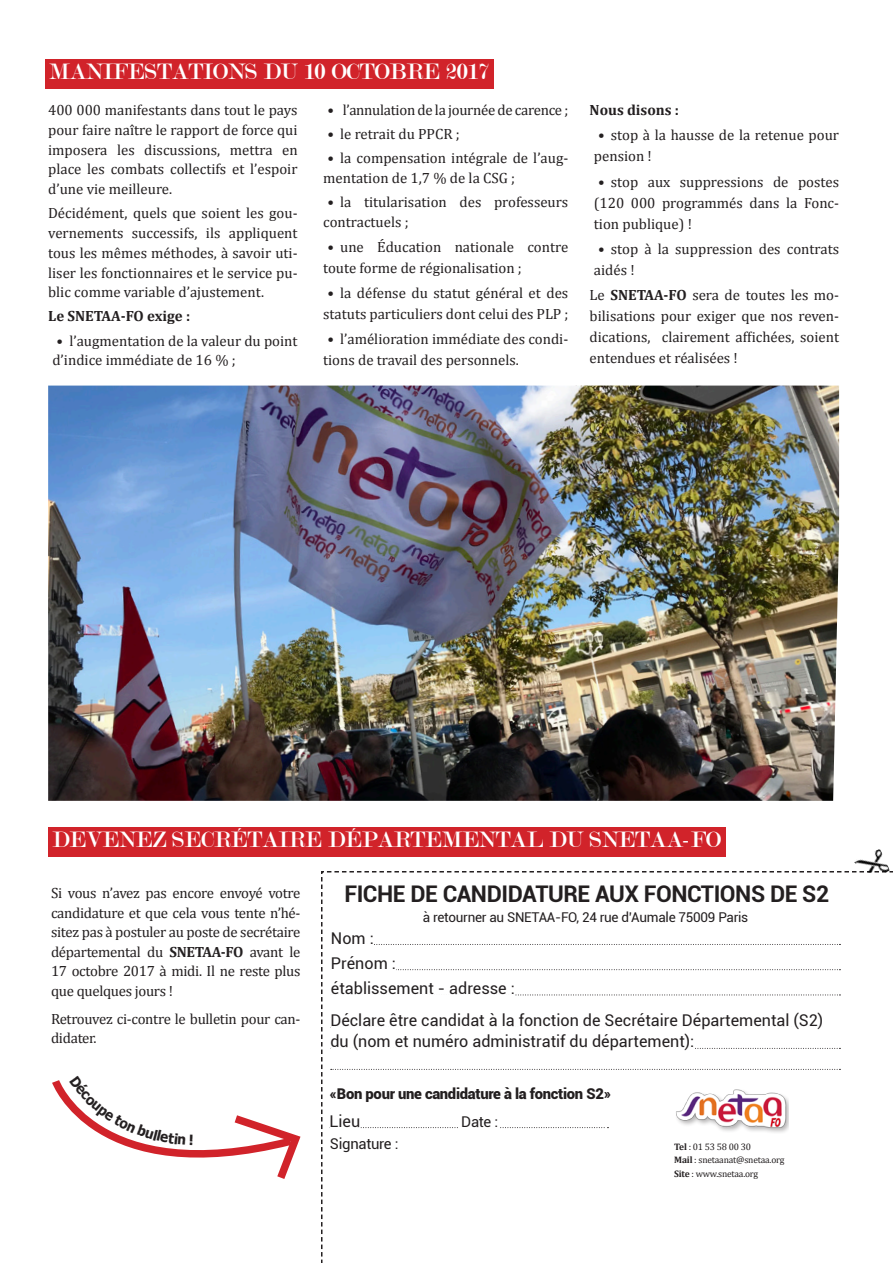
<style>
.page{position:relative;width:893px;height:1263px;background:#fff}
.page>*{position:absolute;margin:0;border:0;box-sizing:border-box;transform-origin:0 0}
.t1{font:24px "Modern";color:#fff}
.t2{font:700 22.95px "Roboto";letter-spacing:-.02em;color:#231f20}
.t3{font:16.2px "Roboto";color:#231f20}
.t4{font:14.85px/19.8px "Cambria";color:#231f20}
.t5{font:14.85px/19.5px "Cambria";letter-spacing:-.02em;color:#231f20}
.t6{font:900 14.85px "Roboto";letter-spacing:-.02em;color:#231f20}
.t7{font:700 14.85px "Cambria";color:#231f20}
.t8{font:14.85px "Roboto";letter-spacing:-.02em;color:#231f20}
.t9{font:13.5px "Roboto";letter-spacing:-.02em;color:#231f20}
.t10{font:9.45px "Cambria";letter-spacing:-.02em;color:#231f20}
.s1{font-weight:700}
</style>
<div class="page">
<img style="left:48px;top:386px;width:791px;height:415px">
<div style="left:45px;top:59px;width:449px;height:29px;background:#d1232a"></div>
<div style="left:48px;top:827px;width:677px;height:29px;background:#d1232a"></div>
<svg style="left:321px;top:871px;width:572px;height:392px"></svg>
<img style="left:854px;top:849px;width:36px;height:23px">
<svg style="left:52px;top:1080px;width:249px;height:99px"></svg>
<p class="t1" style="left:49px;top:59px;width:442px">MANIFESTATIONS DU 10 OCTOBRE 2017</p>
<p class="t4" style="left:48px;top:100px;width:251px;text-align:justify">400 000 manifestants dans tout le pays pour faire naître le rapport de force qui imposera les discussions, mettra en place les combats collectifs et l’espoir d’une vie meilleure.</p>
<p class="t4" style="left:48px;top:203px;width:251px;text-align:justify">Décidément, quels que soient les gou&shy;vernements successifs, ils appliquent tous les mêmes méthodes, à savoir uti&shy;liser les fonctionnaires et le service pu&shy;blic comme variable d’ajustement.</p>
<p class="t7" style="left:48px;top:306px;width:144px">Le SNETAA-FO exige :</p>
<p class="t4" style="left:52px;top:330px;width:247px">• l’augmentation de la valeur du point d’indice immédiate de 16 % ;</p>
<p class="t5" style="left:327px;top:100px;width:242px">• l’annulation de la journée de carence ;</p>
<p class="t4" style="left:327px;top:124px;width:134px">• le retrait du PPCR ;</p>
<p class="t4" style="left:323px;top:148px;width:247px">• la compensation intégrale de l’aug&shy;mentation de 1,7 % de la CSG ;</p>
<p class="t4" style="left:323px;top:192px;width:247px">• la titularisation des professeurs contractuels ;</p>
<p class="t4" style="left:323px;top:236px;width:247px;line-height:21px">• une Éducation nationale contre toute forme de régionalisation ;</p>
<p class="t4" style="left:323px;top:283px;width:247px;line-height:21px">• la défense du statut général et des statuts particuliers dont celui des PLP ;</p>
<p class="t4" style="left:323px;top:329px;width:247px;line-height:21px">• l’amélioration immédiate des condi&shy;tions de travail des personnels.</p>
<p class="t7" style="left:590px;top:100px;width:91px">Nous disons :</p>
<p class="t4" style="left:594px;top:125px;width:247px;line-height:21px">• stop à la hausse de la retenue pour pension !</p>
<p class="t4" style="left:594px;top:171px;width:247px;line-height:21px;text-align:justify">• stop aux suppressions de postes (120 000 programmés dans la Fonc&shy;tion publique) !</p>
<p class="t4" style="left:594px;top:238px;width:247px;line-height:21px">• stop à la suppression des contrats aidés !</p>
<p class="t4" style="left:590px;top:285px;width:251px;line-height:21px;text-align:justify">Le <span class="s1">SNETAA-FO</span> sera de toutes les mo&shy;bilisations pour exiger que nos reven&shy;dications, clairement affichées, soient entendues et réalisées !</p>
<p class="t1" style="left:52px;top:827px;width:670px">DEVENEZ SECRÉTAIRE DÉPARTEMENTAL DU SNETAA-FO</p>
<p class="t4" style="left:51px;top:883px;width:251px;text-align:justify">Si vous n’avez pas encore envoyé votre candidature et que cela vous tente n’hé&shy;sitez pas à postuler au poste de secrétaire départemental du <span class="s1">SNETAA-FO</span> avant le 17 octobre 2017 à midi. Il ne reste plus que quelques jours !</p>
<p class="t5" style="left:51px;top:1009px;width:251px">Retrouvez ci-contre le bulletin pour can&shy;didater.</p>
<p class="t2" style="left:344px;top:878px;width:486px">FICHE DE CANDIDATURE AUX FONCTIONS DE S2</p>
<p class="t9" style="left:423px;top:907px;width:327px">à retourner au SNETAA-FO, 24 rue d’Aumale 75009 Paris</p>
<p class="t3" style="left:331px;top:926px;width:44px">Nom :</p>
<p class="t3" style="left:331px;top:952px;width:66px">Prénom :</p>
<p class="t3" style="left:331px;top:977px;width:185px">établissement - adresse :</p>
<p class="t3" style="left:330px;top:1009px;width:494px">Déclare être candidat à la fonction de Secrétaire Départemental (S2)</p>
<p class="t3" style="left:330px;top:1030px;width:365px">du (nom et numéro administratif du département):</p>
<p class="t6" style="left:330px;top:1083px;width:283px">«Bon pour une candidature à la fonction S2»</p>
<p class="t8" style="left:330px;top:1133px;width:70px">Signature :</p>
<p class="t3" style="left:330px;top:1109px;width:32px">Lieu</p>
<p class="t8" style="left:461px;top:1111px;width:38px">Date :</p>
<p class="t10" style="left:674px;top:1141px;width:78px"><span class="s1">Tel</span> : 01 53 58 00 30</p>
<p class="t10" style="left:674px;top:1154px;width:112px"><span class="s1">Mail</span> : snetaanat@snetaa.org</p>
<p class="t10" style="left:674px;top:1168px;width:86px"><span class="s1">Site</span> : www.snetaa.org</p>
</div>
